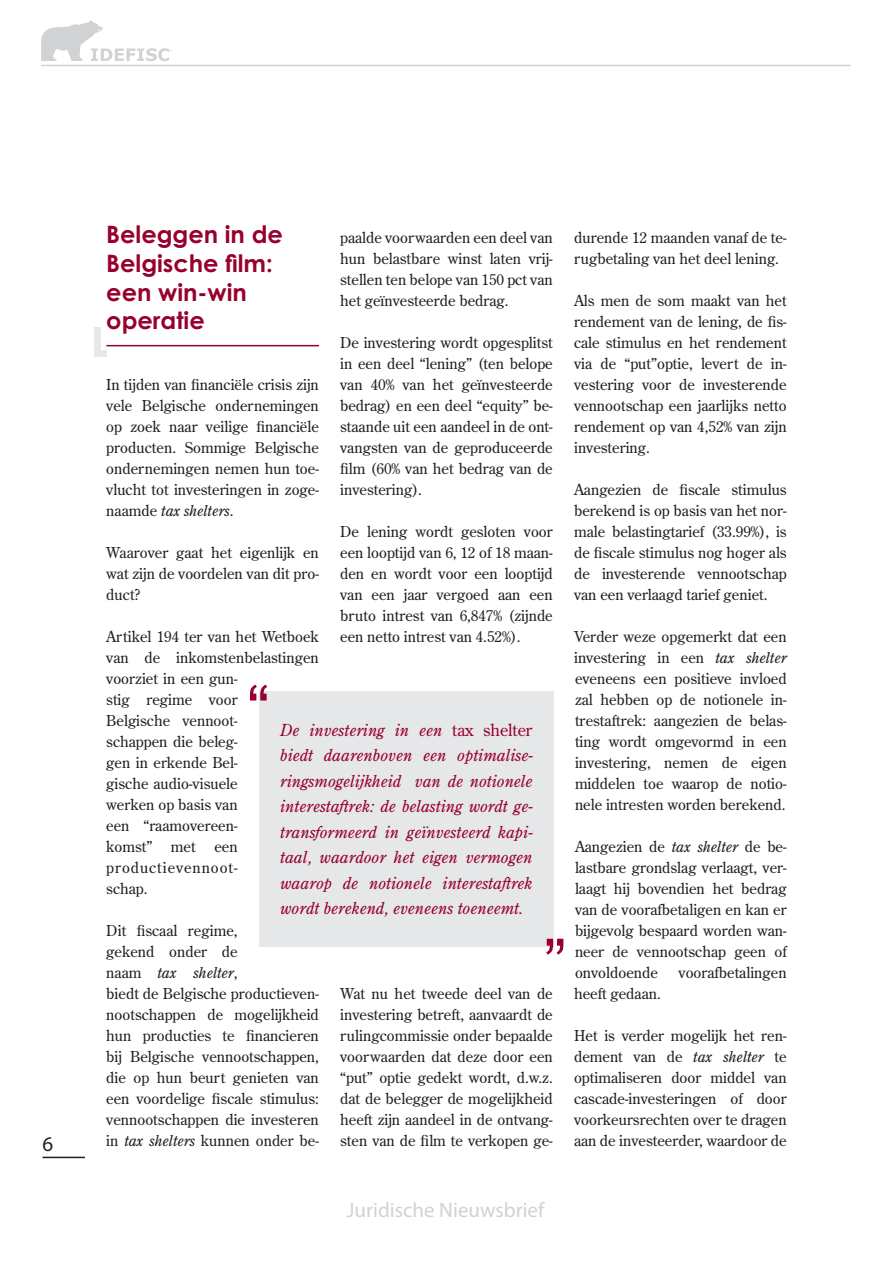
<style>
.page{position:relative;width:893px;height:1263px;background:#fff}
.page>*{position:absolute;margin:0;border:0;box-sizing:border-box;transform-origin:0 0}
.t1{font:700 24px/28.8px "Century Gothic";color:#98012d}
.t2{font:21px "Myriad Pro";color:#d1d2d4}
.t3{font:21px "Myriad Pro";color:#231f20}
.t4{font:italic 16.5px/25.5px "Century Old Style Std";color:#98012d;text-align:justify}
.t5{font:15px/21px "Century Old Style Std";color:#231f20;text-align:justify}
.s1{font-style:italic}
.s2{font-style:normal}
</style>
<div class="page">
<hr style="left:43px;top:1157px;width:42px;height:1px;background:#231f20">
<hr style="left:41px;top:65px;width:809px;height:1px;background:#d1d2d4">
<svg style="left:41px;top:21px;width:131px;height:40px"></svg>
<div style="left:94px;top:327px;width:6px;height:29px;background:#e6e7e9"></div>
<div style="left:94px;top:350px;width:12px;height:6px;background:#e6e7e9"></div>
<hr style="left:106px;top:345px;width:213px;height:1px;background:#98012d">
<div style="left:259px;top:691px;width:295px;height:255px;background:#e6e7e9"></div>
<svg style="left:250px;top:685px;width:17px;height:15px"></svg>
<svg style="left:546px;top:939px;width:17px;height:16px"></svg>
<h2 class="t3" style="left:43px;top:1131px;width:12px">6</h2>
<h1 class="t1" style="left:106px;top:219px;width:178px">Beleggen in de<br>Belgische film: een win-win operatie</h1>
<p class="t5" style="left:340px;top:227px;width:214px">paalde voorwaarden een deel van hun belastbare winst laten vrij&shy;stellen ten belope van 150 pct van het geïnvesteerde bedrag.</p>
<p class="t5" style="left:340px;top:332px;width:214px">De investering wordt opgesplitst in een deel “lening” (ten belope van 40% van het geïnvesteerde bedrag) en een deel “equity” be&shy;staande uit een aandeel in de ont&shy;vangsten van de geproduceerde film (60% van het bedrag van de investering).</p>
<p class="t5" style="left:340px;top:521px;width:214px">De lening wordt gesloten voor een looptijd van 6, 12 of 18 maan&shy;den en wordt voor een looptijd van een jaar vergoed aan een bruto intrest van 6,847% (zijnde een netto intrest van 4.52%).</p>
<p class="t5" style="left:106px;top:374px;width:214px">In tijden van financiële crisis zijn vele Belgische ondernemingen op zoek naar veilige financiële producten. Sommige Belgische ondernemingen nemen hun toe&shy;vlucht tot investeringen in zoge&shy;naamde <span class="s1">tax shelters</span>.</p>
<p class="t5" style="left:106px;top:542px;width:214px">Waarover gaat het eigenlijk en wat zijn de voordelen van dit pro&shy;duct?</p>
<p class="t5" style="left:106px;top:626px;width:214px;text-align:left">Artikel 194 ter van het Wetboek van de inkomstenbelastingen voorziet in een gun-<br>stig regime voor<br>Belgische vennoot-<br>schappen die beleg-<br>gen in erkende Bel-<br>gische audio-visuele<br>werken op basis van<br>een “raamovereen-<br>komst” met een productievennoot-<br>schap.</p>
<p class="t5" style="left:106px;top:920px;width:214px;text-align:left">Dit fiscaal regime,<br>gekend onder de<br>naam <span class="s1">tax shelter</span>,<br>biedt de Belgische productieven&shy;nootschappen de mogelijkheid hun producties te financieren bij Belgische vennootschappen, die op hun beurt genieten van een voordelige fiscale stimulus: vennootschappen die investeren in <span class="s1">tax shelters</span> kunnen onder be-</p>
<p class="t4" style="left:280px;top:717px;width:254px">De investering in een <span class="s2">tax shelter </span>biedt daarenboven een optimalise&shy;ringsmogelijkheid van de notionele interestaftrek: de belasting wordt ge&shy;transformeerd in geïnvesteerd kapi&shy;taal, waardoor het eigen vermogen waarop de notionele interestaftrek wordt berekend, eveneens toeneemt.</p>
<p class="t5" style="left:340px;top:983px;width:214px">Wat nu het tweede deel van de investering betreft, aanvaardt de rulingcommissie onder bepaalde voorwaarden dat deze door een “put” optie gedekt wordt, d.w.z. dat de belegger de mogelijkheid heeft zijn aandeel in de ontvang&shy;sten van de film te verkopen ge-</p>
<p class="t5" style="left:574px;top:227px;width:214px">durende 12 maanden vanaf de te&shy;rugbetaling van het deel lening.</p>
<p class="t5" style="left:574px;top:290px;width:214px">Als men de som maakt van het rendement van de lening, de fis&shy;cale stimulus en het rendement via de “put”optie, levert de in&shy;vestering voor de investerende vennootschap een jaarlijks netto rendement op van 4,52% van zijn investering.</p>
<p class="t5" style="left:574px;top:479px;width:214px">Aangezien de fiscale stimulus berekend is op basis van het nor&shy;male belastingtarief (33.99%), is de fiscale stimulus nog hoger als de investerende vennootschap van een verlaagd tarief geniet.</p>
<p class="t5" style="left:574px;top:626px;width:214px">Verder weze opgemerkt dat een investering in een <span class="s1">tax shelter </span>eveneens een positieve invloed zal hebben op de notionele in&shy;trestaftrek: aangezien de belas&shy;ting wordt omgevormd in een investering, nemen de eigen middelen toe waarop de notio&shy;nele intresten worden berekend.</p>
<p class="t5" style="left:575px;top:836px;width:213px">Aangezien de <span class="s1">tax shelter</span> de be&shy;lastbare grondslag verlaagt, ver&shy;laagt hij bovendien het bedrag van de voorafbetaligen en kan er bijgevolg bespaard worden wan&shy;neer de vennootschap geen of onvoldoende</p>
<p class="t5" style="left:679px;top:962px;width:110px">voorafbetalingen</p>
<p class="t5" style="left:574px;top:983px;width:88px">heeft gedaan.</p>
<p class="t5" style="left:574px;top:1025px;width:214px">Het is verder mogelijk het ren&shy;dement van de <span class="s1">tax shelter</span> te optimaliseren door middel van cascade-investeringen of door voorkeursrechten over te dragen aan de investeerder, waardoor de</p>
<h2 class="t2" style="left:347px;top:1197px;width:199px">Juridische Nieuwsbrief</h2>
</div>
